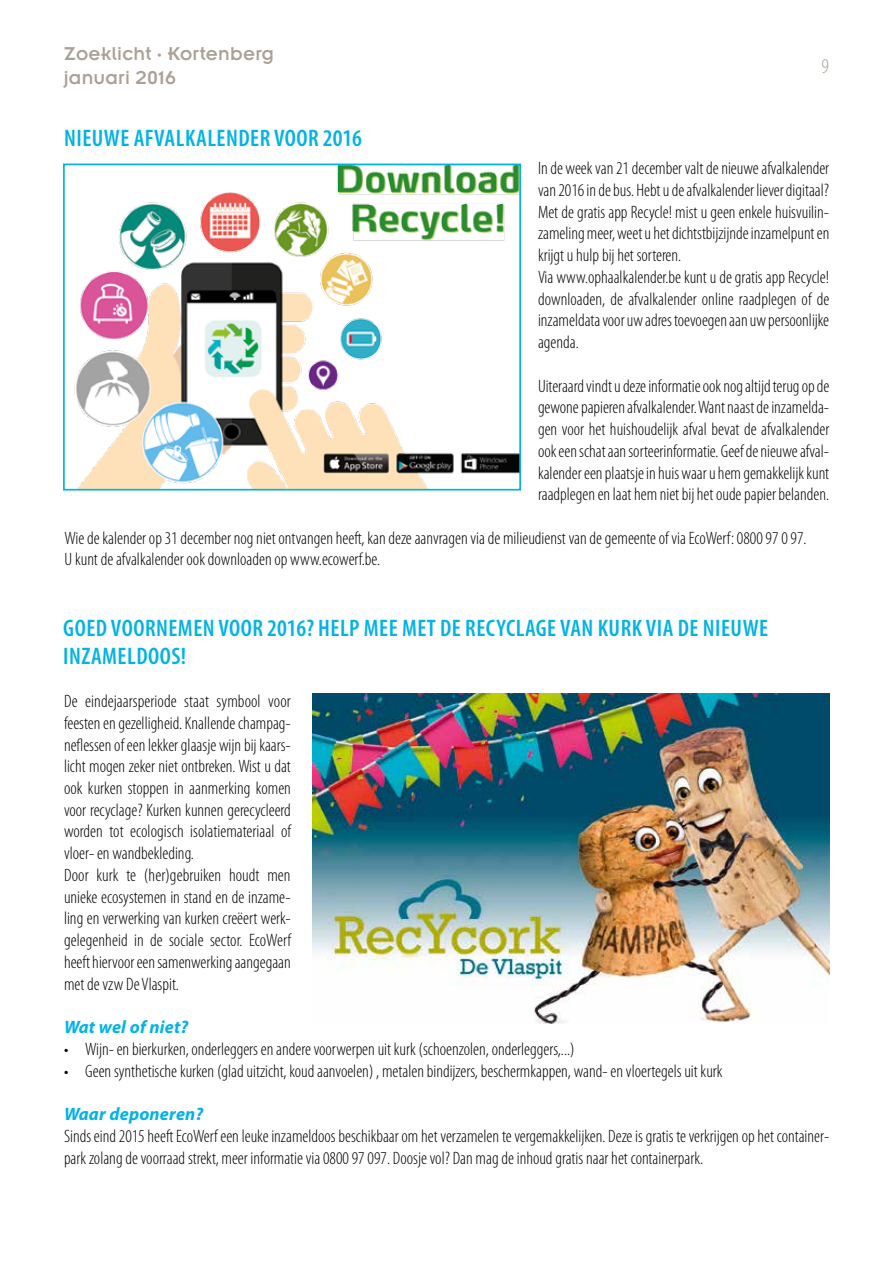
<style>
.page{position:relative;width:893px;height:1263px;background:#fff}
.page>*{position:absolute;margin:0;border:0;box-sizing:border-box;transform-origin:0 0}
.t1{font:600 condensed 24px/28.8px "Myriad Pro";letter-spacing:.02em;color:#03b3e3}
.t2{font:300 condensed 21px "Myriad Pro";color:#aaa095}
.t3{font:20.4px/24.6px "Insignia LT Std";letter-spacing:.01em;color:#aaa095}
.t4{font:300 condensed 18px/21.8px "Myriad Pro";color:#000}
.t5{font:italic 700 18px "Myriad Pro";letter-spacing:.01em;color:#03b3e3}
</style>
<div class="page">
<img style="left:74px;top:167px;width:444px;height:320px">
<div style="left:63px;top:164px;width:458px;height:326px;border:2px solid #03b3e3"></div>
<img style="left:312px;top:694px;width:518px;height:330px">
<p class="t3" style="left:64px;top:41px;width:212px">Zoeklicht · Kortenberg januari 2016</p>
<h1 class="t1" style="left:64px;top:124px;width:299px">NIEUWE AFVALKALENDER VOOR 2016</h1>
<p class="t2" style="left:822px;top:54px;width:9px">9</p>
<p class="t4" style="left:538px;top:158px;width:293px">In de week van 21 december valt de nieuwe afvalkalender van 2016 in de bus. Hebt u de afvalkalender liever digitaal?<br>Met de gratis app Recycle! mist u geen enkele huisvuilin&shy;zameling meer, weet u het dichtstbijzijnde inzamelpunt en krijgt u hulp bij het sorteren.<br>Via www.ophaalkalender.be kunt u de gratis app Recycle! downloaden, de afvalkalender online raadplegen of de inzameldata voor uw adres toevoegen aan uw persoonlijke agenda.</p>
<p class="t4" style="left:538px;top:375px;width:293px;text-align:justify">Uiteraard vindt u deze informatie ook nog altijd terug op de gewone papieren afvalkalender. Want naast de inzamelda&shy;gen voor het huishoudelijk afval bevat de afvalkalender ook een schat aan sorteerinformatie. Geef de nieuwe afval&shy;kalender een plaatsje in huis waar u hem gemakkelijk kunt raadplegen en laat hem niet bij het oude papier belanden.</p>
<p class="t4" style="left:65px;top:527px;width:743px">Wie de kalender op 31 december nog niet ontvangen heeft, kan deze aanvragen via de milieudienst van de gemeente of via EcoWerf: 0800 97 0 97.<br>U kunt de afvalkalender ook downloaden op www.ecowerf.be.</p>
<h1 class="t1" style="left:63px;top:614px;width:706px">GOED VOORNEMEN VOOR 2016? HELP MEE MET DE RECYCLAGE VAN KURK VIA DE NIEUWE<br>INZAMELDOOS!</h1>
<p class="t4" style="left:64px;top:691px;width:228px">De eindejaarsperiode staat symbool voor feesten en gezelligheid. Knallende champag&shy;neflessen of een lekker glaasje wijn bij kaars&shy;licht mogen zeker niet ontbreken. Wist u dat ook kurken stoppen in aanmerking komen voor recyclage? Kurken kunnen gerecycleerd worden tot ecologisch isolatiemateriaal of vloer- en wandbekleding.<br>Door kurk te (her)gebruiken houdt men unieke ecosystemen in stand en de inzame&shy;ling en verwerking van kurken creëert werk&shy;gelegenheid in de sociale sector. EcoWerf heeft hiervoor een samenwerking aangegaan met de vzw De Vlaspit.</p>
<p class="t5" style="left:64px;top:1017px;width:126px">Wat wel of niet?</p>
<p class="t4" style="left:64px;top:1038px;width:512px">• Wijn- en bierkurken, onderleggers en andere voorwerpen uit kurk (schoenzolen, onderleggers,...)</p>
<p class="t4" style="left:64px;top:1060px;width:660px">• Geen synthetische kurken (glad uitzicht, koud aanvoelen) , metalen bindijzers, beschermkappen, wand- en vloertegels uit kurk</p>
<p class="t5" style="left:64px;top:1104px;width:141px">Waar deponeren?</p>
<p class="t4" style="left:64px;top:1125px;width:767px">Sinds eind 2015 heeft EcoWerf een leuke inzameldoos beschikbaar om het verzamelen te vergemakkelijken. Deze is gratis te verkrijgen op het container&shy;park zolang de voorraad strekt, meer informatie via 0800 97 097. Doosje vol? Dan mag de inhoud gratis naar het containerpark.</p>
</div>
